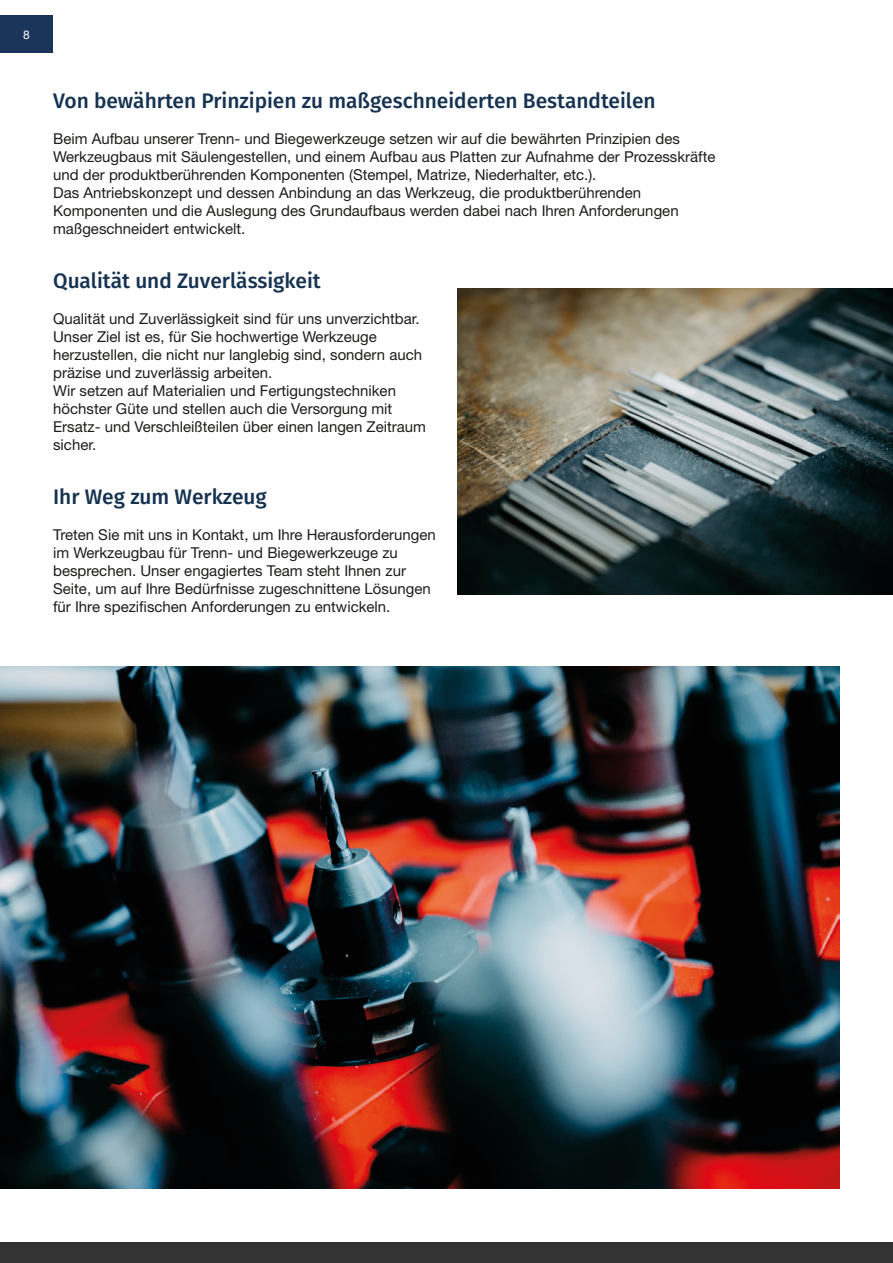
<style>
.page{position:relative;width:893px;height:1263px;background:#fff}
.page>*{position:absolute;margin:0;border:0;box-sizing:border-box;transform-origin:0 0}
.Subheading{font:500 21px "Fira Sans";color:#163251}
.Copy{font:15px/18px "Helvetica Neue LT Std";color:#1d1d1b}
.t1{font:12px "Helvetica Neue LT Std";color:#fff}
</style>
<div class="page">
<div style="left:0;top:1242px;width:893px;height:21px;background:#343333"></div>
<div style="left:0;top:15px;width:53px;height:38px;background:#1b345a"></div>
<img style="left:0;top:666px;width:840px;height:522px">
<img style="left:457px;top:288px;width:436px;height:306px">
<p class="t1" style="left:23px;top:27px;width:8px">8</p>
<p class="Subheading" style="left:53px;top:84px;width:604px">Von bewährten Prinzipien zu maßgeschneiderten Bestandteilen</p>
<p class="Copy" style="left:53px;top:129px;width:664px">Beim Aufbau unserer Trenn- und Biegewerkzeuge setzen wir auf die bewährten Prinzipien des<br>Werkzeugbaus mit Säulengestellen, und einem Aufbau aus Platten zur Aufnahme der Prozesskräfte und der produktberührenden Komponenten (Stempel, Matrize, Niederhalter, etc.).</p>
<p class="Copy" style="left:53px;top:183px;width:627px">Das Antriebskonzept und dessen Anbindung an das Werkzeug, die produktberührenden<br>Komponenten und die Auslegung des Grundaufbaus werden dabei nach Ihren Anforderungen maßgeschneidert entwickelt.</p>
<p class="Subheading" style="left:53px;top:264px;width:269px">Qualität und Zuverlässigkeit</p>
<p class="Copy" style="left:53px;top:309px;width:370px">Qualität und Zuverlässigkeit sind für uns unverzichtbar.<br>Unser Ziel ist es, für Sie hochwertige Werkzeuge herzustellen, die nicht nur langlebig sind, sondern auch präzise und zuverlässig arbeiten.</p>
<p class="Copy" style="left:53px;top:381px;width:374px">Wir setzen auf Materialien und Fertigungstechniken höchster Güte und stellen auch die Versorgung mit Ersatz- und Verschleißteilen über einen langen Zeitraum sicher.</p>
<p class="Subheading" style="left:53px;top:480px;width:215px">Ihr Weg zum Werkzeug</p>
<p class="Copy" style="left:53px;top:525px;width:384px">Treten Sie mit uns in Kontakt, um Ihre Herausforderungen im Werkzeugbau für Trenn- und Biegewerkzeuge zu besprechen. Unser engagiertes Team steht Ihnen zur Seite, um auf Ihre Bedürfnisse zugeschnittene Lösungen für Ihre spezifischen Anforderungen zu entwickeln.</p>
</div>
